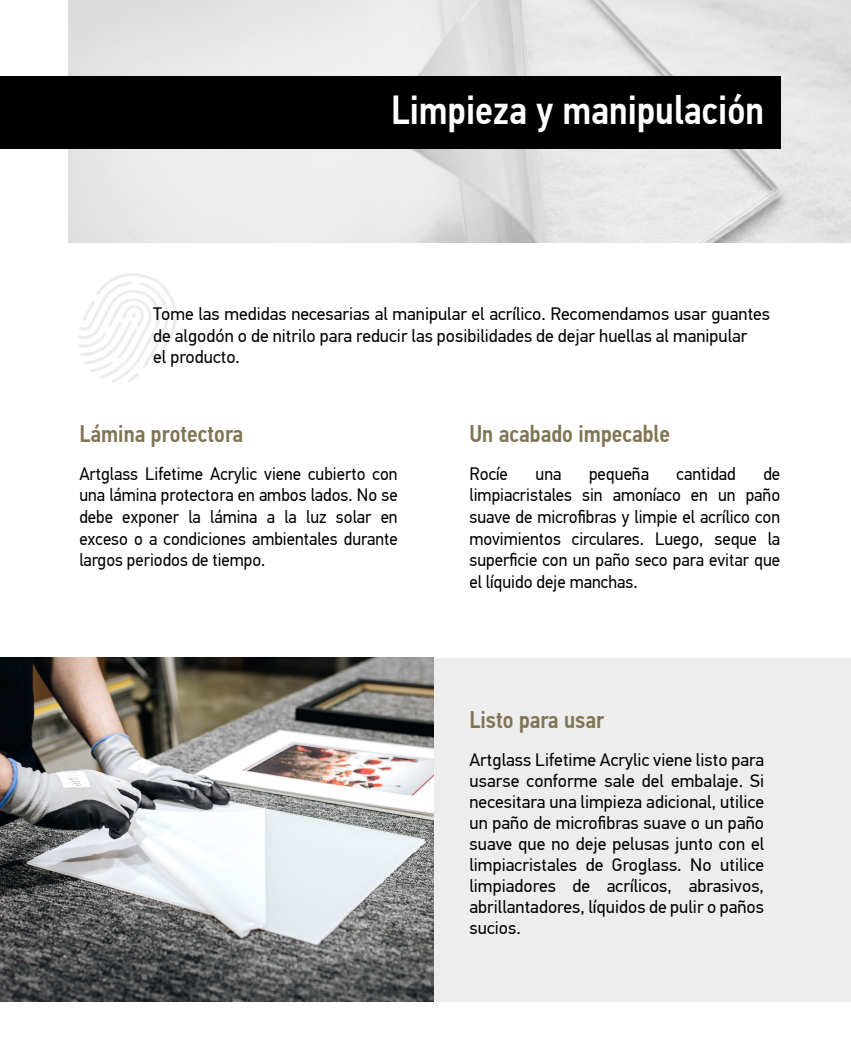
<style>
.page{position:relative;width:851px;height:1063px;background:#fff}
.page>*{position:absolute;margin:0;border:0;box-sizing:border-box;transform-origin:0 0}
.t1{font:500 40.5px "PF Din Text Cond Pro";color:#fff}
.t2{font:500 24px "PF Din Text Cond Pro";color:#807553}
.t3{font:18px/21px "PF Din Text Pro";color:#000;text-align:justify}
.t4{font:18px/21.6px "PF Din Text Pro";color:#000;text-align:justify;scale:.96 1}
.t5{font:18px/21.6px "PF Din Text Pro";color:#000;text-align:justify;scale:.95 1}
</style>
<div class="page">
<img style="left:69px;top:0;width:781px;height:242px">
<div style="left:77px;top:658px;width:773px;height:343px;background:#ededed"></div>
<div style="left:0;top:76px;width:780px;height:72px;background:#000"></div>
<svg style="left:78px;top:273px;width:99px;height:110px"></svg>
<img style="left:0;top:658px;width:433px;height:343px">
<h1 class="t1" style="left:391px;top:85px;width:374px">Limpieza y manipulación</h1>
<p class="t3" style="left:153px;top:303px;width:618px;line-height:21.6px;text-align:left">Tome las medidas necesarias al manipular el acrílico. Recomendamos usar guantes de algodón o de nitrilo para reducir las posibilidades de dejar huellas al manipular<br>el producto.</p>
<h2 class="t2" style="left:79px;top:419px;width:165px">Lámina protectora</h2>
<p class="t5" style="left:79px;top:463px;width:336px">Artglass Lifetime Acrylic viene cubierto con una lámina protectora en ambos lados. No se debe exponer la lámina a la luz solar en exceso o a condiciones ambientales durante largos periodos de tiempo.</p>
<h2 class="t2" style="left:469px;top:419px;width:202px">Un acabado impecable</h2>
<p class="t4" style="left:469px;top:463px;width:42px">Rocíe</p>
<p class="t4" style="left:535px;top:463px;width:29px">una</p>
<p class="t4" style="left:589px;top:463px;width:64px">pequeña</p>
<p class="t4" style="left:676px;top:463px;width:63px">cantidad</p>
<p class="t4" style="left:469px;top:463px;width:325px;text-indent:294px">de limpiacristales sin amoníaco en un paño suave de microfibras y limpie el acrílico con movimientos circulares. Luego, seque la superficie con un paño seco para evitar que el líquido deje manchas.</p>
<h2 class="t2" style="left:469px;top:705px;width:136px">Listo para usar</h2>
<p class="t3" style="left:469px;top:749px;width:296px">Artglass Lifetime Acrylic viene listo para usarse conforme sale del embalaje. Si necesitara una limpieza adicional, utilice un paño de microfibras suave o un paño suave que no deje pelusas junto con el limpiacristales de Groglass. No utilice limpiadores de acrílicos, abrasivos, abrillantadores, líquidos de pulir o paños sucios.</p>
</div>
